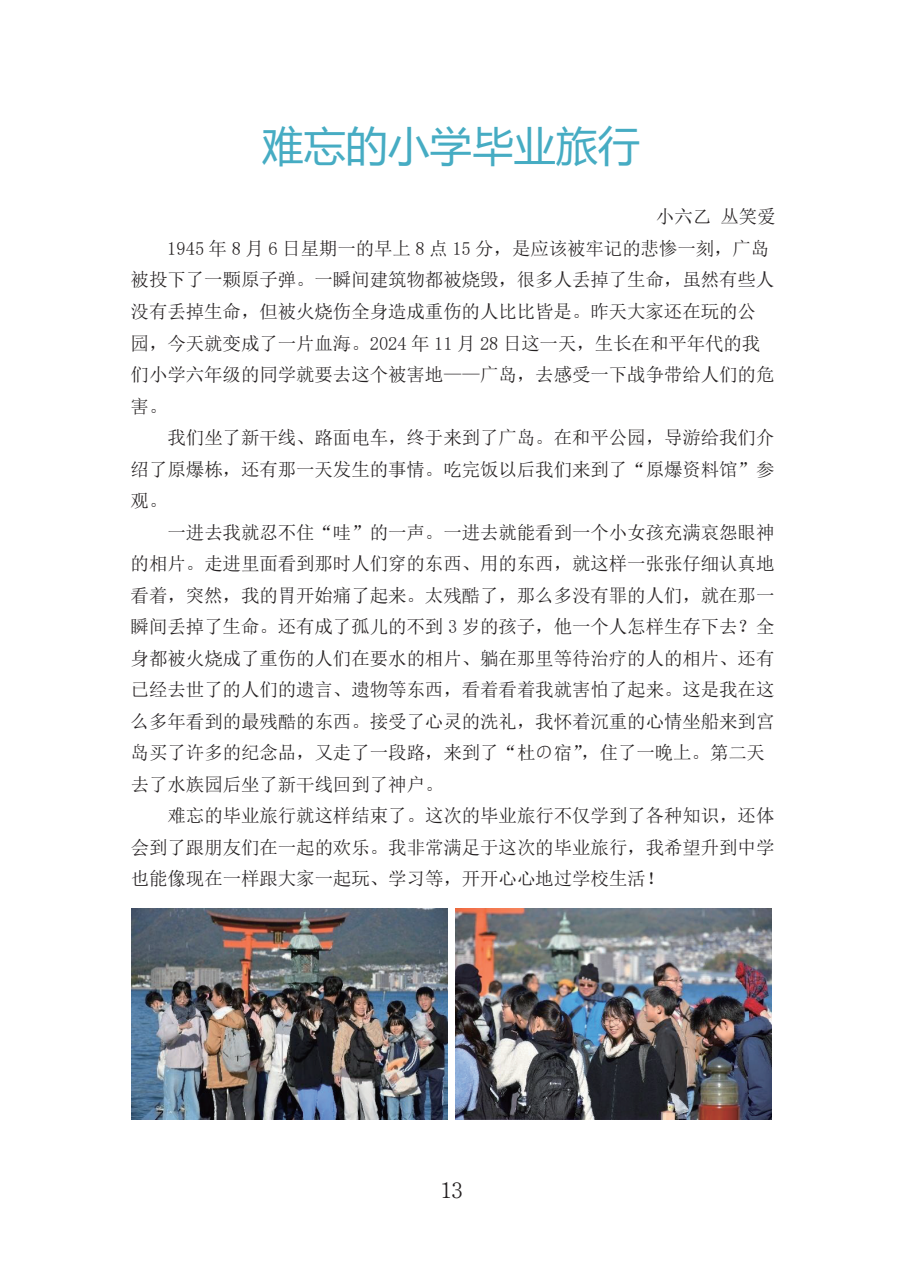
<style>
.page{position:relative;width:903px;height:1275px;background:#fff}
.page>*{position:absolute;margin:0;border:0;box-sizing:border-box;transform-origin:0 0}
.t1{font:42px "Microsoft Ya Hei";color:#46acc3}
.t2{font:22.4px "Rg PH Mincho Lt 83 pv RKSJ H";color:#231f20}
.t3{font:18.55px "Sim Sun";color:#231f20}
</style>
<div class="page">
<img style="left:131px;top:908px;width:316px;height:211px">
<img style="left:456px;top:908px;width:316px;height:211px">
<p class="t1" style="left:262px;top:118px;width:380px">难忘的小学毕业旅行</p>
<p class="t3" style="left:656px;top:208px;width:121px">小六乙丛笑爱</p>
<p class="t3" style="left:167px;top:239px;width:604px">1945 年 8 月 6 日星期一的早上 8 点 15 分，是应该被牢记的悲惨一刻，广岛</p>
<p class="t3" style="left:131px;top:271px;width:645px">被投下了一颗原子弹。一瞬间建筑物都被烧毁，很多人丢掉了生命，虽然有些人</p>
<p class="t3" style="left:131px;top:302px;width:627px">没有丢掉生命，但被火烧伤全身造成重伤的人比比皆是。昨天大家还在玩的公</p>
<p class="t3" style="left:131px;top:334px;width:631px">园，今天就变成了一片血海。2024 年 11 月 28 日这一天，生长在和平年代的我</p>
<p class="t3" style="left:131px;top:365px;width:645px">们小学六年级的同学就要去这个被害地——广岛，去感受一下战争带给人们的危</p>
<p class="t3" style="left:131px;top:397px;width:38px">害。</p>
<p class="t3" style="left:167px;top:428px;width:609px">我们坐了新干线、路面电车，终于来到了广岛。在和平公园，导游给我们介</p>
<p class="t3" style="left:131px;top:460px;width:645px">绍了原爆栋，还有那一天发生的事情。吃完饭以后我们来到了“原爆资料馆”参</p>
<p class="t3" style="left:131px;top:491px;width:38px">观。</p>
<p class="t3" style="left:167px;top:523px;width:609px">一进去我就忍不住“哇”的一声。一进去就能看到一个小女孩充满哀怨眼神</p>
<p class="t3" style="left:131px;top:554px;width:645px">的相片。走进里面看到那时人们穿的东西、用的东西，就这样一张张仔细认真地</p>
<p class="t3" style="left:131px;top:586px;width:645px">看着，突然，我的胃开始痛了起来。太残酷了，那么多没有罪的人们，就在那一</p>
<p class="t3" style="left:131px;top:617px;width:645px">瞬间丢掉了生命。还有成了孤儿的不到 3 岁的孩子，他一个人怎样生存下去？全</p>
<p class="t3" style="left:131px;top:649px;width:645px">身都被火烧成了重伤的人们在要水的相片、躺在那里等待治疗的人的相片、还有</p>
<p class="t3" style="left:131px;top:680px;width:645px">已经去世了的人们的遗言、遗物等东西，看着看着我就害怕了起来。这是我在这</p>
<p class="t3" style="left:131px;top:712px;width:645px">么多年看到的最残酷的东西。接受了心灵的洗礼，我怀着沉重的心情坐船来到宫</p>
<p class="t3" style="left:131px;top:743px;width:636px">岛买了许多的纪念品，又走了一段路，来到了“杜の宿”，住了一晚上。第二天</p>
<p class="t3" style="left:131px;top:775px;width:314px">去了水族园后坐了新干线回到了神户。</p>
<p class="t3" style="left:167px;top:806px;width:609px">难忘的毕业旅行就这样结束了。这次的毕业旅行不仅学到了各种知识，还体</p>
<p class="t3" style="left:131px;top:838px;width:645px">会到了跟朋友们在一起的欢乐。我非常满足于这次的毕业旅行，我希望升到中学</p>
<p class="t3" style="left:131px;top:869px;width:535px">也能像现在一样跟大家一起玩、学习等，开开心心地过学校生活！</p>
<p class="t2" style="left:440px;top:1178px;width:24px">13</p>
</div>
